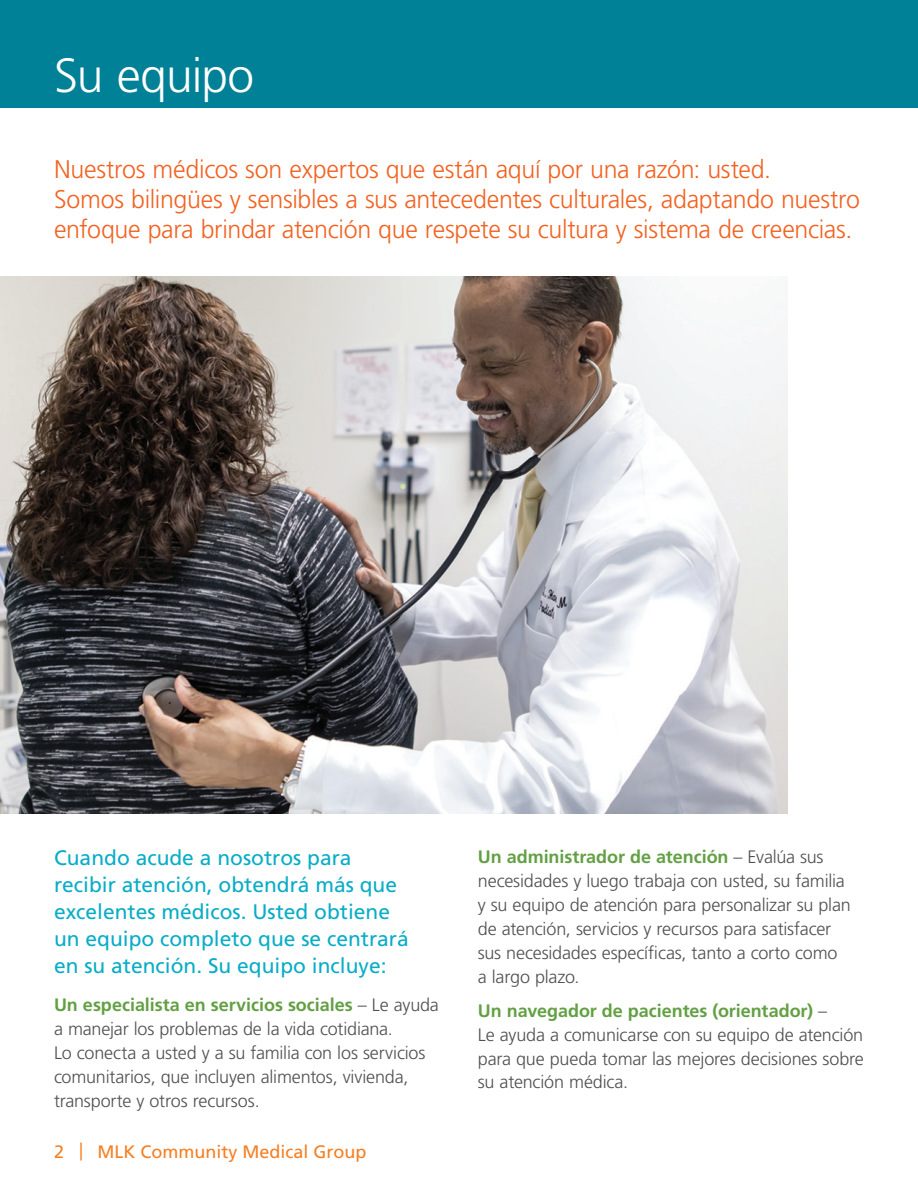
<style>
.page{position:relative;width:918px;height:1188px;background:#fff}
.page>*{position:absolute;margin:0;border:0;box-sizing:border-box;transform-origin:0 0}
.t1{font:300 48px "Frutiger";letter-spacing:-.02em;color:#fff}
.t2{font:300 25.5px/30px "Frutiger";letter-spacing:-.01em;color:#f26221}
.t3{font:21px/27px "Frutiger";color:#09adc7}
.t4{font:300 18px/24px "Frutiger";letter-spacing:-.01em;color:#505052}
.t5{font:18px "Frutiger";color:#f57f21}
.s1{font-weight:700;color:#63a044}
.s2{font-stretch:condensed}
</style>
<div class="page">
<div style="left:0;top:0;width:918px;height:108px;background:#008197"></div>
<img style="left:0;top:276px;width:787px;height:537px">
<h1 class="t1" style="left:54px;top:48px;width:202px">Su equipo</h1>
<h2 class="t2" style="left:54px;top:154px;width:807px">Nuestros médicos son expertos que están aquí por una razón: usted.<br>Somos bilingües y sensibles a sus antecedentes culturales, adaptando nuestro enfoque para brindar atención que respete su cultura y sistema de creencias.</h2>
<p class="t3" style="left:54px;top:844px;width:356px">Cuando acude a nosotros para recibir atención, obtendrá más que excelentes médicos. Usted obtiene un equipo completo que se centrará en su atención. Su equipo incluye:</p>
<p class="t4" style="left:54px;top:992px;width:386px"><span class="s1">Un especialista en servicios sociales</span> – Le ayuda a manejar los problemas de la vida cotidiana.<br>Lo conecta a usted y a su familia con los servicios comunitarios, que incluyen alimentos, vivienda, transporte y otros recursos.</p>
<p class="t5" style="left:54px;top:1141px;width:314px">2 <span class="s2">|</span> MLK Community Medical Group</p>
<p class="t4" style="left:478px;top:845px;width:374px"><span class="s1">Un administrador de atención</span> – Evalúa sus necesidades y luego trabaja con usted, su familia y su equipo de atención para personalizar su plan de atención, servicios y recursos para satisfacer sus necesidades específicas, tanto a corto como a largo plazo.</p>
<p class="t4" style="left:478px;top:998px;width:388px"><span class="s1">Un navegador de pacientes (orientador)</span> –<br>Le ayuda a comunicarse con su equipo de atención para que pueda tomar las mejores decisiones sobre su atención médica.</p>
</div>
